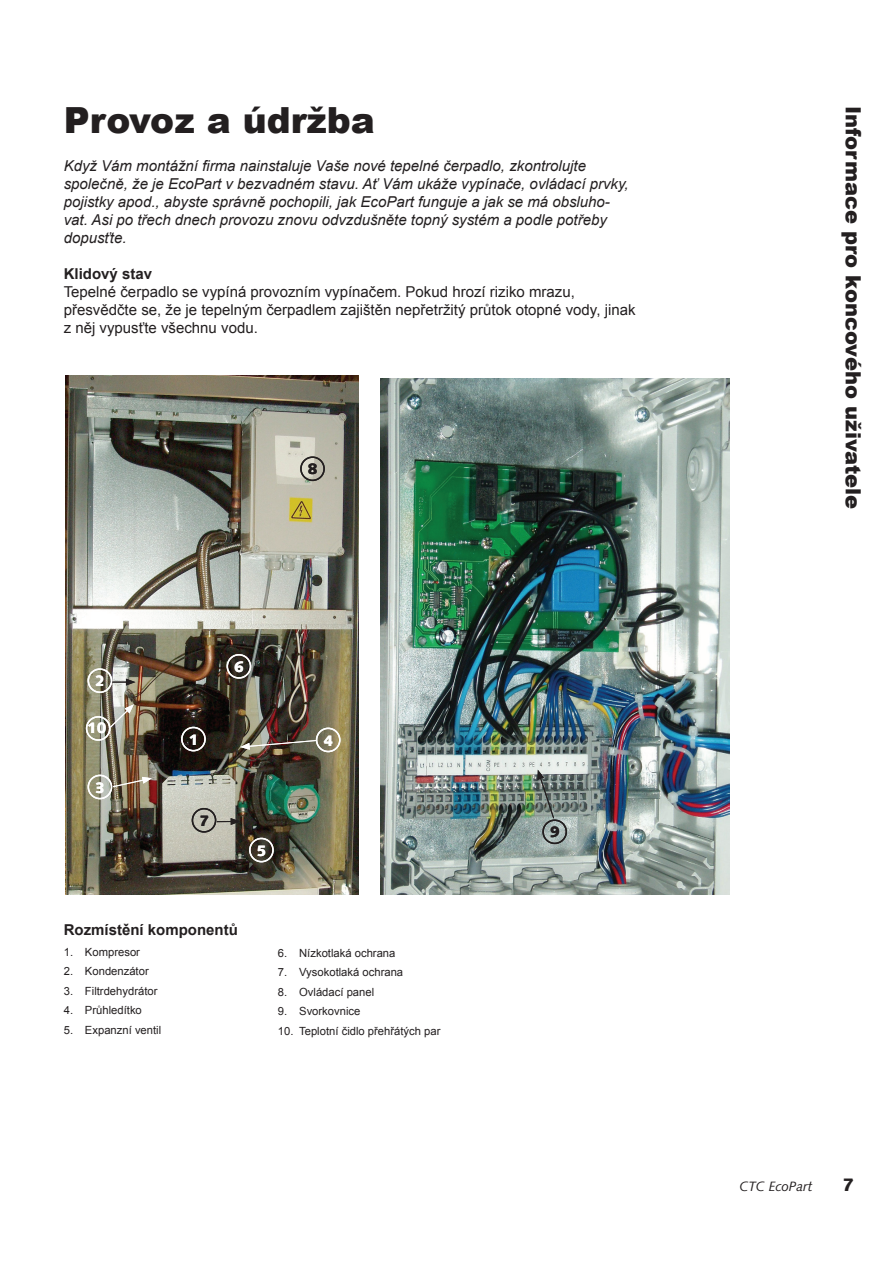
<style>
.page{position:relative;width:893px;height:1263px;background:#fff}
.page>*{position:absolute;margin:0;border:0;box-sizing:border-box;transform-origin:0 0}
.t1{font:900 36px "Arial";color:#231f20}
.t2{font:900 21px "Arial";color:#231f20}
.t3{font:italic 15px/18px "Arial";color:#231f20}
.t4{font:15px/18px "Arial";color:#231f20}
.t5{font:700 15px "Arial";color:#231f20}
.t6{font:900 15px "Syntax";color:#fff}
.t7{font:900 15px "Syntax";color:#231f20}
.t8{font:italic 13.5px "Syntax";color:#231f20}
.t9{font:11.25px "Arial";color:#231f20}
</style>
<div class="page">
<img style="left:380px;top:378px;width:349px;height:517px">
<div style="left:64px;top:376px;width:300px;height:519px;background:linear-gradient(to bottom,#fff,#fff)"></div>
<img style="left:66px;top:376px;width:293px;height:519px">
<div style="left:192px;top:808px;width:24px;height:25px;border:2px solid #231f20;border-radius:50%"></div>
<svg style="left:217px;top:818px;width:23px;height:7px"></svg>
<div style="left:316px;top:728px;width:24px;height:24px;border:2px solid #fff;border-radius:50%"></div>
<svg style="left:240px;top:740px;width:78px;height:10px"></svg>
<div style="left:227px;top:654px;width:24px;height:25px;border:2px solid #fff;border-radius:50%"></div>
<div style="left:181px;top:727px;width:25px;height:24px;border:2px solid #fff;border-radius:50%"></div>
<svg style="left:111px;top:679px;width:24px;height:6px"></svg>
<svg style="left:109px;top:704px;width:25px;height:24px"></svg>
<div style="left:249px;top:838px;width:25px;height:24px;border:2px solid #fff;border-radius:50%"></div>
<svg style="left:112px;top:777px;width:40px;height:11px"></svg>
<div style="left:542px;top:819px;width:25px;height:25px;border:2px solid #231f20;border-radius:50%"></div>
<svg style="left:537px;top:770px;width:18px;height:49px"></svg>
<div style="left:300px;top:456px;width:25px;height:25px;border:2px solid #231f20;border-radius:50%"></div>
<div style="left:88px;top:668px;width:24px;height:25px;border:2px solid #fff;border-radius:50%"></div>
<div style="left:86px;top:716px;width:25px;height:25px;border:2px solid #fff;border-radius:50%"></div>
<div style="left:88px;top:775px;width:24px;height:24px;border:2px solid #fff;border-radius:50%"></div>
<h1 class="t1" style="left:64px;top:94px;width:313px">Provoz a údržba</h1>
<p class="t3" style="left:64px;top:157px;width:566px">Když Vám montážní firma nainstaluje Vaše nové tepelné čerpadlo, zkontrolujte společně, že je EcoPart v bezvadném stavu. Ať Vám ukáže vypínače, ovládací prvky, pojistky apod., abyste správně pochopili, jak EcoPart funguje a jak se má obsluho&shy;vat. Asi po třech dnech provozu znovu odvzdušněte topný systém a podle potřeby dopusťte.</p>
<p class="t5" style="left:64px;top:264px;width:90px">Klidový stav</p>
<p class="t4" style="left:64px;top:283px;width:573px">Tepelné čerpadlo se vypíná provozním vypínačem. Pokud hrozí riziko mrazu, přesvědčte se, že je tepelným čerpadlem zajištěn nepřetržitý průtok otopné vody, jinak z něj vypusťte všechnu vodu.</p>
<p class="t7" style="left:308px;top:460px;width:11px">8</p>
<p class="t6" style="left:95px;top:672px;width:9px">2</p>
<p class="t6" style="left:87px;top:719px;width:21px">1 0</p>
<p class="t6" style="left:95px;top:779px;width:9px">3</p>
<p class="t6" style="left:189px;top:731px;width:7px">1</p>
<p class="t6" style="left:234px;top:658px;width:10px">6</p>
<p class="t7" style="left:199px;top:812px;width:9px">7</p>
<p class="t6" style="left:257px;top:842px;width:9px">5</p>
<p class="t6" style="left:323px;top:731px;width:10px">4</p>
<p class="t5" style="left:64px;top:920px;width:176px">Rozmístění komponentů</p>
<p class="t9" style="left:64px;top:944px;width:78px">1. Kompresor</p>
<p class="t9" style="left:64px;top:964px;width:87px">2. Kondenzátor</p>
<p class="t9" style="left:64px;top:983px;width:95px">3. Filtrdehydrátor</p>
<p class="t9" style="left:64px;top:1003px;width:80px">4. Průhledítko</p>
<p class="t9" style="left:64px;top:1022px;width:99px">5. Expanzní ventil</p>
<p class="t9" style="left:278px;top:945px;width:119px">6. Nízkotlaká ochrana</p>
<p class="t9" style="left:278px;top:965px;width:127px">7. Vysokotlaká ochrana</p>
<p class="t9" style="left:278px;top:984px;width:98px">8. Ovládací panel</p>
<p class="t9" style="left:278px;top:1004px;width:84px">9. Svorkovnice</p>
<p class="t9" style="left:278px;top:1023px;width:164px">10. Teplotní čidlo přehřátých par</p>
<p class="t7" style="left:550px;top:823px;width:11px">9</p>
<h2 class="t2" style="left:868px;top:106px;width:404px;rotate:90deg">Informace pro koncového uživatele</h2>
<p class="t8" style="left:739px;top:1178px;width:74px">CTC EcoPart</p>
</div>
